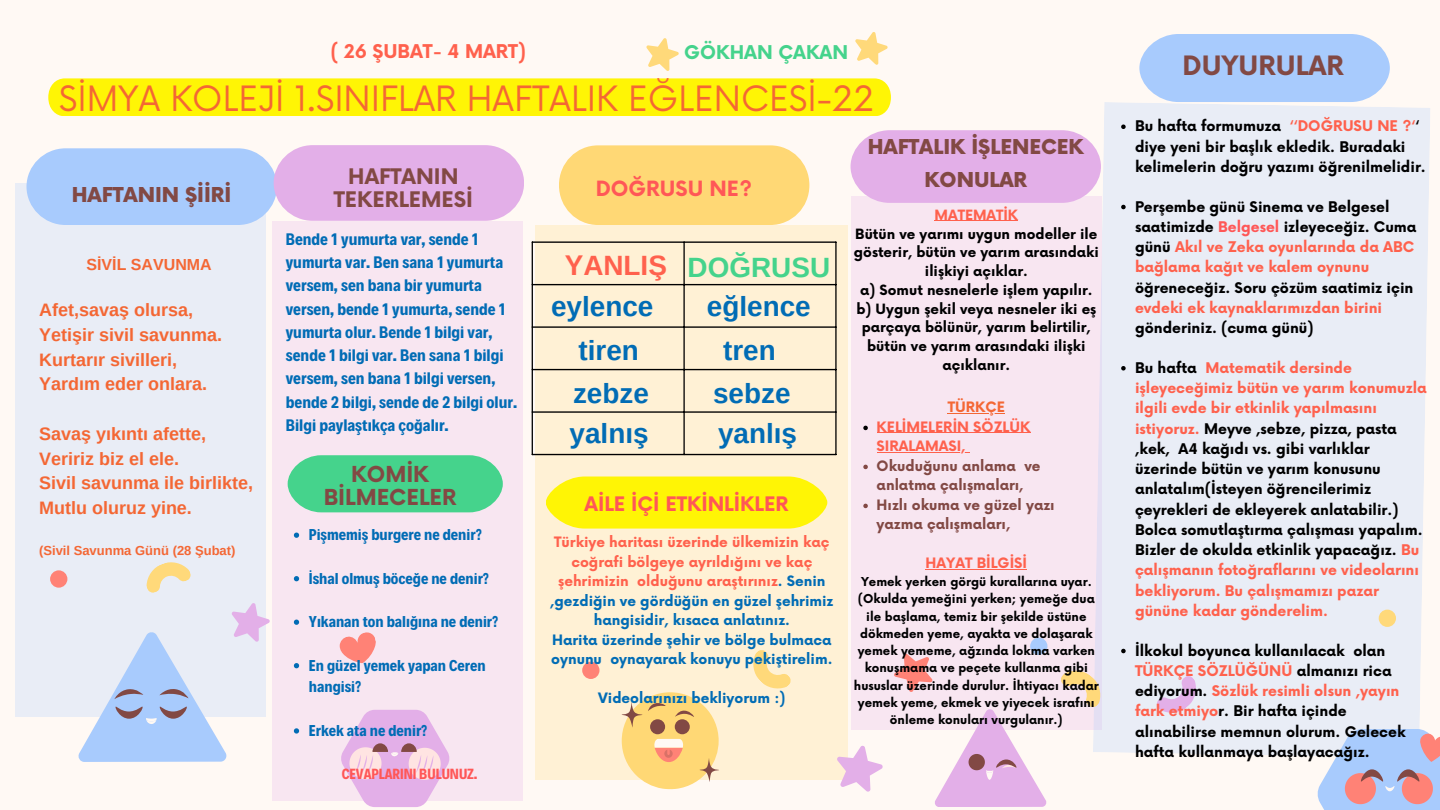
<style>
.page{position:relative;width:1440px;height:810px;background:#fff9f4}
.page>*{position:absolute;margin:0;border:0;box-sizing:border-box;transform-origin:0 0}
.t1{font:34px "Now";color:#f46734}
.t2{font:700 27.9px "Arimo";color:#016cb5}
.t3{font:700 27.9px "Arimo";color:#45d38c}
.t4{font:700 27.9px "Arimo";color:#ff614d}
.t5{font:700 26px "Now";color:#824944}
.t6{font:700 21.5px/23.2px "Now";color:#824944;text-align:center}
.t7{font:700 20.9px/23.2px "Now";color:#824944;text-align:center}
.t8{font:700 20.5px "Now";color:#ff5757}
.t9{font:900 20px "Now";color:#824944}
.t10{font:700 19.5px "Now";color:#ff5757}
.t11{font:700 18.5px "Now";color:#ff614d}
.t12{font:700 18.5px "Now";color:#45d38c}
.t13{font:700 18px/24.8px "Arimo";color:#f46734}
.t14{font:700 16.9px/23.2px "Decalotype";color:#016cb5}
.t15{font:700 16px "Arimo";color:#f46734}
.t16{font:700 15.9px/21.8px "Decalotype";color:#016cb5}
.t17{font:700 14.9px "Decalotype";color:#ff5757}
.t18{font:700 14.3px/20.2px "Now";color:#000}
.t19{font:700 14.3px/20.2px "Now";color:#000001}
.t20{font:700 14px/19.5px "Now";color:#ff614d;text-align:center}
.t21{font:700 14px/19.5px "Now";color:#016cb5}
.t22{font:700 14px/19.5px "Now";color:#824944}
.t23{font:700 14px "Now";color:#f46734}
.t24{font:700 13.8px/18.8px "Now";color:#000001;text-align:center}
.t25{font:700 13.8px "Now";color:#ff614d}
.t26{font:700 13px "Arimo";color:#f46734}
.t27{font:700 12px/17.2px "Now";color:#000001;text-align:center}
.s1{color:#016cb5}
.s2{color:#ff614d}
.s3{color:#ff5757}
</style>
<div class="page">
<div style="left:16px;top:183px;width:250px;height:533px;background:#e9edf6"></div>
<div style="left:272px;top:221px;width:251px;height:580px;background:#f8e6f1"></div>
<div style="left:535px;top:225px;width:313px;height:555px;background:#fff1d5"></div>
<div style="left:851px;top:196px;width:251px;height:533px;background:#f8e6f1"></div>
<div style="left:1093px;top:102px;width:337px;height:654px;background:#e9edf6"></div>
<svg style="left:27px;top:145px;width:497px;height:80px;background:#cbc2f2"></svg>
<div style="left:559px;top:145px;width:250px;height:80px;background:#ffd875;border-radius:39px"></div>
<svg style="left:851px;top:130px;width:250px;height:73px;background:#e4b4e8"></svg>
<svg style="left:1139px;top:34px;width:251px;height:68px;background:#aecefc"></svg>
<svg style="left:341px;top:710px;width:109px;height:97px"></svg>
<svg style="left:622px;top:692px;width:97px;height:98px"></svg>
<svg style="left:1317px;top:729px;width:123px;height:81px;background:#c0bedd"></svg>
<svg style="left:934px;top:709px;width:113px;height:98px"></svg>
<svg style="left:1061px;top:669px;width:41px;height:39px"></svg>
<svg style="left:753px;top:650px;width:38px;height:39px"></svg>
<svg style="left:1156px;top:675px;width:42px;height:39px;background:#e6d2f0"></svg>
<svg style="left:77px;top:562px;width:193px;height:200px"></svg>
<svg style="left:837px;top:745px;width:46px;height:47px"></svg>
<svg style="left:894px;top:653px;width:39px;height:39px"></svg>
<svg style="left:339px;top:632px;width:37px;height:31px"></svg>
<div style="left:50px;top:570px;width:17px;height:18px;background:#ff8276;border-radius:50%"></div>
<div style="left:1030px;top:638px;width:17px;height:17px;background:#a8cbfd;border-radius:50%"></div>
<div style="left:582px;top:662px;width:18px;height:17px;background:#ff8276;border-radius:50%"></div>
<div style="left:1379px;top:610px;width:17px;height:17px;background:#ffd97a;border-radius:50%"></div>
<svg style="left:288px;top:455px;width:215px;height:57px;background:#52d493"></svg>
<svg style="left:48px;top:32px;width:843px;height:84px"></svg>
<svg style="left:546px;top:477px;width:281px;height:52px;background:#fff415"></svg>
<hr style="left:532px;top:241px;width:304px;height:2px;background:#000">
<hr style="left:532px;top:284px;width:304px;height:1px;background:#000">
<hr style="left:532px;top:326px;width:304px;height:2px;background:#000">
<hr style="left:532px;top:369px;width:304px;height:1px;background:#000">
<hr style="left:532px;top:411px;width:304px;height:2px;background:#000">
<hr style="left:532px;top:454px;width:304px;height:1px;background:#000">
<hr style="left:835px;top:242px;width:2px;height:213px;background:#000">
<hr style="left:683px;top:242px;width:2px;height:213px;background:#000">
<hr style="left:532px;top:242px;width:1px;height:213px;background:#000">
<hr style="left:948px;top:413px;width:57px;height:1px;background:#f46734">
<svg style="left:863px;top:426px;width:5px;height:4px"></svg>
<hr style="left:877px;top:432px;width:153px;height:1px;background:#ff614d">
<hr style="left:877px;top:452px;width:89px;height:1px;background:#ff614d">
<svg style="left:863px;top:465px;width:5px;height:4px"></svg>
<svg style="left:863px;top:504px;width:5px;height:4px"></svg>
<hr style="left:926px;top:569px;width:101px;height:1px;background:#ff614d">
<hr style="left:935px;top:221px;width:83px;height:1px;background:#ff614d">
<svg style="left:1121px;top:125px;width:5px;height:4px"></svg>
<svg style="left:1121px;top:205px;width:5px;height:4px"></svg>
<svg style="left:1121px;top:366px;width:5px;height:5px"></svg>
<svg style="left:1121px;top:649px;width:5px;height:4px"></svg>
<svg style="left:294px;top:533px;width:5px;height:5px"></svg>
<svg style="left:294px;top:576px;width:5px;height:5px"></svg>
<svg style="left:294px;top:620px;width:5px;height:5px"></svg>
<svg style="left:294px;top:663px;width:5px;height:5px"></svg>
<svg style="left:294px;top:728px;width:5px;height:6px"></svg>
<p class="t11" style="left:331px;top:42px;width:197px">( 26 ŞUBAT- 4 MART)</p>
<p class="t12" style="left:684px;top:42px;width:166px">GÖKHAN ÇAKAN</p>
<h1 class="t1" style="left:59px;top:80px;width:817px">SİMYA KOLEJİ 1.SINIFLAR HAFTALIK EĞLENCESİ-22</h1>
<h2 class="t9" style="left:72px;top:184px;width:161px">HAFTANIN ŞİİRİ</h2>
<p class="t15" style="left:87px;top:256px;width:127px">SİVİL SAVUNMA</p>
<p class="t13" style="left:39px;top:298px;width:184px">Afet,savaş olursa,<br>Yetişir sivil savunma.<br>Kurtarır sivilleri,<br>Yardım eder onlara.</p>
<p class="t13" style="left:39px;top:421px;width:215px">Savaş yıkıntı afette,<br>Veririz biz el ele.<br>Sivil savunma ile birlikte,<br>Mutlu oluruz yine.</p>
<p class="t26" style="left:39px;top:544px;width:198px">(Sivil Savunma Günü (28 Şubat)</p>
<h5 class="t7" style="left:334px;top:166px;width:141px">HAFTANIN<br>TEKERLEMESİ</h5>
<p class="t14" style="left:286px;top:226px;width:233px">Bende 1 yumurta var, sende 1 yumurta var. Ben sana 1 yumurta versem, sen bana bir yumurta versen, bende 1 yumurta, sende 1 yumurta olur. Bende 1 bilgi var, sende 1 bilgi var. Ben sana 1 bilgi versem, sen bana 1 bilgi versen, bende 2 bilgi, sende de 2 bilgi olur.<br>Bilgi paylaştıkça çoğalır.</p>
<h6 class="t6" style="left:324px;top:464px;width:134px">KOMİK<br>BİLMECELER</h6>
<p class="t16" style="left:309px;top:523px;width:174px">Pişmemiş burgere ne denir?</p>
<p class="t16" style="left:309px;top:566px;width:182px">İshal olmuş böceğe ne denir?</p>
<h4 class="t16" style="left:309px;top:610px;width:191px">Yıkanan ton balığına ne denir?</h4>
<p class="t16" style="left:309px;top:653px;width:178px">En güzel yemek yapan Ceren hangisi?</p>
<h4 class="t16" style="left:309px;top:718px;width:120px">Erkek ata ne denir?</h4>
<p class="t17" style="left:342px;top:764px;width:137px">CEVAPLARINI BULUNUZ.</p>
<p class="t8" style="left:596px;top:177px;width:158px">DOĞRUSU NE?</p>
<p class="t4" style="left:565px;top:250px;width:104px">YANLIŞ</p>
<p class="t3" style="left:688px;top:252px;width:144px">DOĞRUSU</p>
<h2 class="t2" style="left:551px;top:291px;width:104px">eylence</h2>
<h2 class="t2" style="left:707px;top:291px;width:105px">eğlence</h2>
<h3 class="t2" style="left:578px;top:335px;width:62px">tiren</h3>
<h3 class="t2" style="left:723px;top:335px;width:54px">tren</h3>
<h3 class="t2" style="left:573px;top:377px;width:77px">zebze</h3>
<h3 class="t2" style="left:713px;top:377px;width:79px">sebze</h3>
<h3 class="t2" style="left:570px;top:417px;width:81px">yalnış</h3>
<h3 class="t2" style="left:718px;top:417px;width:81px">yanlış</h3>
<p class="t10" style="left:585px;top:494px;width:205px">AİLE İÇİ ETKİNLİKLER</p>
<p class="t20" style="left:550px;top:533px;width:285px">Türkiye haritası üzerinde ülkemizin kaç coğrafi bölgeye ayrıldığını ve kaç şehrimizin olduğunu araştırınız<span class="s1">. Senin ,gezdiğin ve gördüğün en güzel şehrimiz hangisidir, kısaca anlatınız.</span></p>
<p class="t21" style="left:551px;top:631px;width:283px">Harita üzerinde şehir ve bölge bulmaca oynunu oynayarak konuyu pekiştirelim.</p>
<p class="t21" style="left:598px;top:689px;width:189px">Videolarınızı bekliyorum :)</p>
<h5 class="t9" style="left:868px;top:136px;width:218px">HAFTALIK İŞLENECEK</h5>
<p class="t9" style="left:924px;top:169px;width:104px">KONULAR</p>
<h4 class="t25" style="left:935px;top:207px;width:85px">MATEMATİK</h4>
<h4 class="t24" style="left:854px;top:225px;width:245px">Bütün ve yarımı uygun modeller ile gösterir, bütün ve yarım arasındaki ilişkiyi açıklar.</h4>
<h4 class="t24" style="left:860px;top:281px;width:234px">a) Somut nesnelerle işlem yapılır.</h4>
<p class="t24" style="left:856px;top:300px;width:241px">b) Uygun şekil veya nesneler iki eş parçaya bölünür, yarım belirtilir, bütün ve yarım arasındaki ilişki açıklanır.</p>
<p class="t23" style="left:948px;top:400px;width:59px">TÜRKÇE</p>
<p class="t20" style="left:877px;top:418px;width:155px">KELİMELERİN SÖZLÜK</p>
<p class="t22" style="left:877px;top:437px;width:141px"><span class="s2">SIRALAMASI,<br></span>Okuduğunu anlama</p>
<p class="t22" style="left:1024px;top:457px;width:18px">ve</p>
<p class="t22" style="left:877px;top:476px;width:180px">anlatma çalışmaları,<br>Hızlı okuma ve güzel yazı</p>
<p class="t22" style="left:877px;top:515px;width:135px">yazma çalışmaları,</p>
<h4 class="t20" style="left:926px;top:554px;width:103px">HAYAT BİLGİSİ</h4>
<h4 class="t27" style="left:854px;top:574px;width:246px">Yemek yerken görgü kurallarına uyar. (Okulda yemeğini yerken; yemeğe dua ile başlama, temiz bir şekilde üstüne dökmeden yeme, ayakta ve dolaşarak yemek yememe, ağzında lokma varken konuşmama ve peçete kullanma gibi hususlar üzerinde durulur. İhtiyacı kadar yemek yeme, ekmek ve yiyecek israfını önleme konuları vurgulanır.)</h4>
<p class="t5" style="left:1182px;top:52px;width:163px">DUYURULAR</p>
<p class="t19" style="left:1135px;top:117px;width:292px">Bu hafta formumuza <span class="s2">‘‘DOĞRUSU NE ?‘</span>‘ diye yeni bir başlık ekledik. Buradaki kelimelerin doğru yazımı öğrenilmelidir.</p>
<p class="t19" style="left:1135px;top:197px;width:283px">Perşembe günü Sinema ve Belgesel saatimizde <span class="s3">Belgesel</span> izleyeceğiz. Cuma günü <span class="s2">Akıl ve Zeka oyunlarında da ABC bağlama kağıt ve kalem oynunu </span>öğreneceğiz. Soru çözüm saatimiz için <span class="s2">evdeki ek kaynaklarımızdan birini </span>gönderiniz. (cuma günü)</p>
<p class="t18" style="left:1135px;top:358px;width:293px">Bu hafta <span class="s2">Matematik dersinde işleyeceğimiz bütün ve yarım konumuzla ilgili evde bir etkinlik yapılmasını istiyoruz.</span> Meyve ,sebze, pizza, pasta ,kek, A4 kağıdı vs. gibi varlıklar üzerinde bütün ve yarım konusunu anlatalım(İsteyen öğrencilerimiz çeyrekleri de ekleyerek anlatabilir.)<br>Bolca somutlaştırma çalışması yapalım.<br>Bizler de okulda etkinlik yapacağız. <span class="s2">Bu çalışmanın fotoğraflarını ve videolarını bekliyorum. Bu çalışmamızı pazar gününe kadar gönderelim.</span></p>
<p class="t18" style="left:1135px;top:641px;width:272px">İlkokul boyunca kullanılacak olan <span class="s2">TÜRKÇE SÖZLÜĞÜNÜ</span> almanızı rica ediyorum. <span class="s2">Sözlük resimli olsun ,yayın fark etmiyo</span>r. Bir hafta içinde alınabilirse memnun olurum. Gelecek hafta kullanmaya başlayacağız.</p>
</div>
